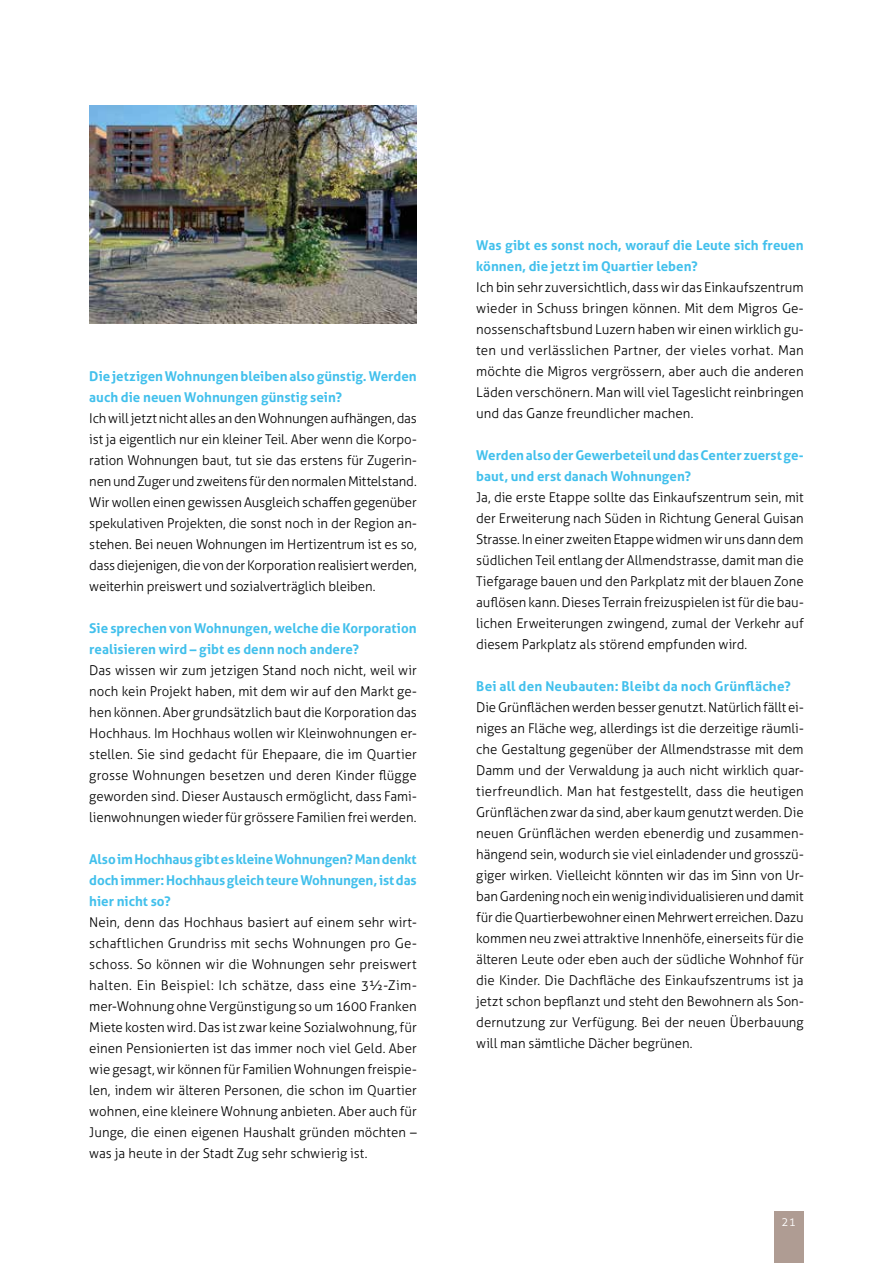
<style>
.page{position:relative;width:893px;height:1263px;background:#fff}
.page>*{position:absolute;margin:0;border:0;box-sizing:border-box;transform-origin:0 0}
.t1{font:300 13.5px/21px "Aller";color:#000;text-align:justify}
.t2{font:700 13.5px/21px "Aller";color:#42c0ec}
.t3{font:300 12px "Aller";color:#fff}
</style>
<div class="page">
<div style="left:774px;top:1211px;width:29px;height:52px;background:#af9c93"></div>
<img style="left:89px;top:105px;width:328px;height:219px">
<p class="t2" style="left:89px;top:366px;width:329px">Die jetzigen Wohnungen bleiben also günstig. Werden auch die neuen Wohnungen günstig sein?</p>
<p class="t1" style="left:89px;top:408px;width:329px">Ich will jetzt nicht alles an den Wohnungen aufhängen, das ist ja eigentlich nur ein kleiner Teil. Aber wenn die Korpo&shy;ration Wohnungen baut, tut sie das erstens für Zugerin&shy;nen und Zuger und zweitens für den normalen Mittelstand.<br>Wir wollen einen gewissen Ausgleich schaffen gegenüber spekulativen Projekten, die sonst noch in der Region an&shy;stehen. Bei neuen Wohnungen im Hertizentrum ist es so, dass diejenigen, die von der Korporation realisiert werden, weiterhin preiswert und sozialverträglich bleiben.</p>
<p class="t2" style="left:89px;top:618px;width:329px">Sie sprechen von Wohnungen, welche die Korporation realisieren wird – gibt es denn noch andere?</p>
<p class="t1" style="left:89px;top:660px;width:329px">Das wissen wir zum jetzigen Stand noch nicht, weil wir noch kein Projekt haben, mit dem wir auf den Markt ge&shy;hen können. Aber grundsätzlich baut die Korporation das Hochhaus. Im Hochhaus wollen wir Kleinwohnungen er&shy;stellen. Sie sind gedacht für Ehepaare, die im Quartier grosse Wohnungen besetzen und deren Kinder flügge geworden sind. Dieser Austausch ermöglicht, dass Fami&shy;lienwohnungen wieder für grössere Familien frei werden.</p>
<p class="t2" style="left:89px;top:849px;width:329px;text-align:justify">Also im Hochhaus gibt es kleine Wohnungen? Man denkt doch immer: Hochhaus gleich teure Wohnungen, ist das hier nicht so?</p>
<p class="t1" style="left:89px;top:912px;width:329px">Nein, denn das Hochhaus basiert auf einem sehr wirt&shy;schaftlichen Grundriss mit sechs Wohnungen pro Ge&shy;schoss. So können wir die Wohnungen sehr preiswert halten. Ein Beispiel: Ich schätze, dass eine 3½-Zim&shy;mer-Wohnung ohne Vergünstigung so um 1600 Franken Miete kosten wird. Das ist zwar keine Sozialwohnung, für einen Pensionierten ist das immer noch viel Geld. Aber wie gesagt, wir können für Familien Wohnungen freispie&shy;len, indem wir älteren Personen, die schon im Quartier wohnen, eine kleinere Wohnung anbieten. Aber auch für Junge, die einen eigenen Haushalt gründen möchten – was ja heute in der Stadt Zug sehr schwierig ist.</p>
<p class="t2" style="left:476px;top:235px;width:329px">Was gibt es sonst noch, worauf die Leute sich freuen können, die jetzt im Quartier leben?</p>
<p class="t1" style="left:476px;top:277px;width:329px">Ich bin sehr zuversichtlich, dass wir das Einkaufszentrum wieder in Schuss bringen können. Mit dem Migros Ge&shy;nossenschaftsbund Luzern haben wir einen wirklich gu&shy;ten und verlässlichen Partner, der vieles vorhat. Man möchte die Migros vergrössern, aber auch die anderen Läden verschönern. Man will viel Tageslicht reinbringen und das Ganze freundlicher machen.</p>
<p class="t2" style="left:476px;top:445px;width:329px">Werden also der Gewerbeteil und das Center zuerst ge&shy;baut, und erst danach Wohnungen?</p>
<p class="t1" style="left:476px;top:487px;width:329px">Ja, die erste Etappe sollte das Einkaufszentrum sein, mit der Erweiterung nach Süden in Richtung General Guisan Strasse. In einer zweiten Etappe widmen wir uns dann dem südlichen Teil entlang der Allmendstrasse, damit man die Tiefgarage bauen und den Parkplatz mit der blauen Zone auflösen kann. Dieses Terrain freizuspielen ist für die bau&shy;lichen Erweiterungen zwingend, zumal der Verkehr auf diesem Parkplatz als störend empfunden wird.</p>
<p class="t2" style="left:476px;top:676px;width:316px">Bei all den Neubauten: Bleibt da noch Grünfläche?</p>
<p class="t1" style="left:476px;top:697px;width:329px">Die Grünflächen werden besser genutzt. Natürlich fällt ei&shy;niges an Fläche weg, allerdings ist die derzeitige räumli&shy;che Gestaltung gegenüber der Allmendstrasse mit dem Damm und der Verwaldung ja auch nicht wirklich quar&shy;tierfreundlich. Man hat festgestellt, dass die heutigen Grünflächen zwar da sind, aber kaum genutzt werden. Die neuen Grünflächen werden ebenerdig und zusammen&shy;hängend sein, wodurch sie viel einladender und grosszü&shy;giger wirken. Vielleicht könnten wir das im Sinn von Ur&shy;ban Gardening noch ein wenig individualisieren und damit für die Quartierbewohner einen Mehrwert erreichen. Dazu kommen neu zwei attraktive Innenhöfe, einerseits für die älteren Leute oder eben auch der südliche Wohnhof für die Kinder. Die Dachfläche des Einkaufszentrums ist ja jetzt schon bepflanzt und steht den Bewohnern als Son&shy;dernutzung zur Verfügung. Bei der neuen Überbauung will man sämtliche Dächer begrünen.</p>
<p class="t3" style="left:782px;top:1214px;width:16px">21</p>
</div>
